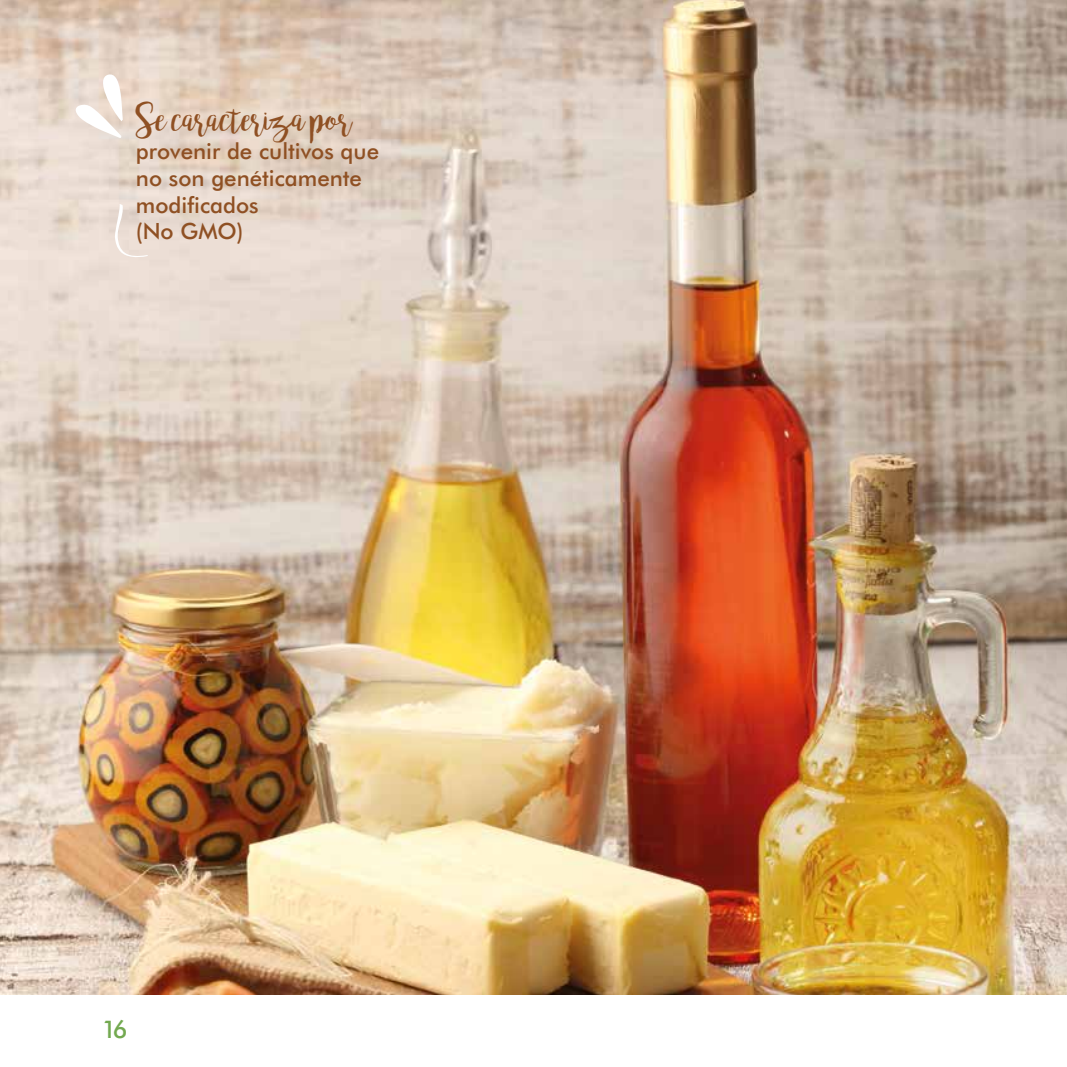
<style>
.page{position:relative;width:1067px;height:1067px;background:#fff}
.page>*{position:absolute;margin:0;border:0;box-sizing:border-box;transform-origin:0 0}
.t1{font:35.35px "bromello";color:#8f5023}
.t2{font:500 24.5px "Futura BT";color:#73a950}
.t3{font:500 22.22px/26.8px "Futura BT";color:#8f5023}
</style>
<div class="page">
<img style="left:0;top:0;width:1067px;height:994px">
<svg style="left:114px;top:204px;width:34px;height:54px;background:#ebded6"></svg>
<svg style="left:75px;top:71px;width:48px;height:67px"></svg>
<h1 class="t1" style="left:136px;top:98px;width:217px">Se caracteriza por</h1>
<p class="t3" style="left:136px;top:138px;width:245px">provenir de cultivos que no son genéticamente modificados<br>(No GMO)</p>
<p class="t2" style="left:102px;top:1014px;width:27px">16</p>
</div>
